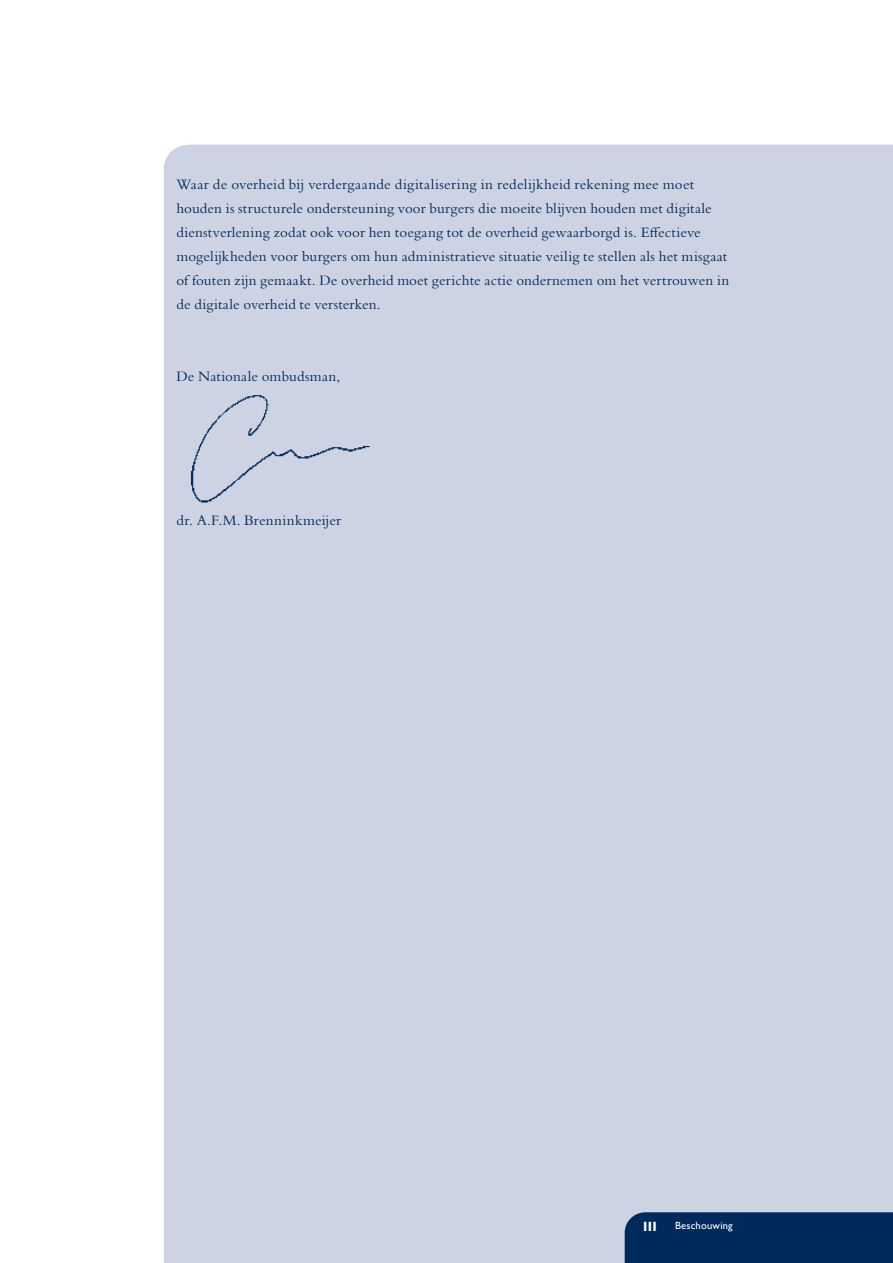
<style>
.page{position:relative;width:893px;height:1263px;background:#fff}
.page>*{position:absolute;margin:0;border:0;box-sizing:border-box;transform-origin:0 0}
.t1{font:15px/24px "Bembo Std";letter-spacing:.01em;color:#002a5c}
.t2{font:700 13.5px "Gill Sans MT Pro";color:#fff}
.t3{font:500 10.5px "Gill Sans MT Pro";letter-spacing:.02em;color:#fff}
</style>
<div class="page">
<div style="left:164px;top:145px;width:729px;height:1118px;background:#cdd3e3"></div>
<div style="left:625px;top:1212px;width:268px;height:51px;background:#002a5c"></div>
<div style="left:165px;top:379px;width:235px;height:135px;background:#cdd3e3"></div>
<p class="t1" style="left:176px;top:172px;width:554px">Waar de overheid bij verdergaande digitalisering in redelijkheid rekening mee moet houden is structurele ondersteuning voor burgers die moeite blijven houden met digitale dienstverlening zodat ook voor hen toegang tot de overheid gewaarborgd is. Effectieve mogelijkheden voor burgers om hun administratieve situatie veilig te stellen als het misgaat of fouten zijn gemaakt. De overheid moet gerichte actie ondernemen om het vertrouwen in de digitale overheid te versterken.</p>
<p class="t1" style="left:176px;top:364px;width:165px">De Nationale ombudsman,</p>
<p class="t1" style="left:176px;top:508px;width:166px">dr. A.F.M. Brenninkmeijer</p>
<p class="t2" style="left:643px;top:1218px;width:15px">III</p>
<p class="t3" style="left:675px;top:1219px;width:59px">Beschouwing</p>
</div>
